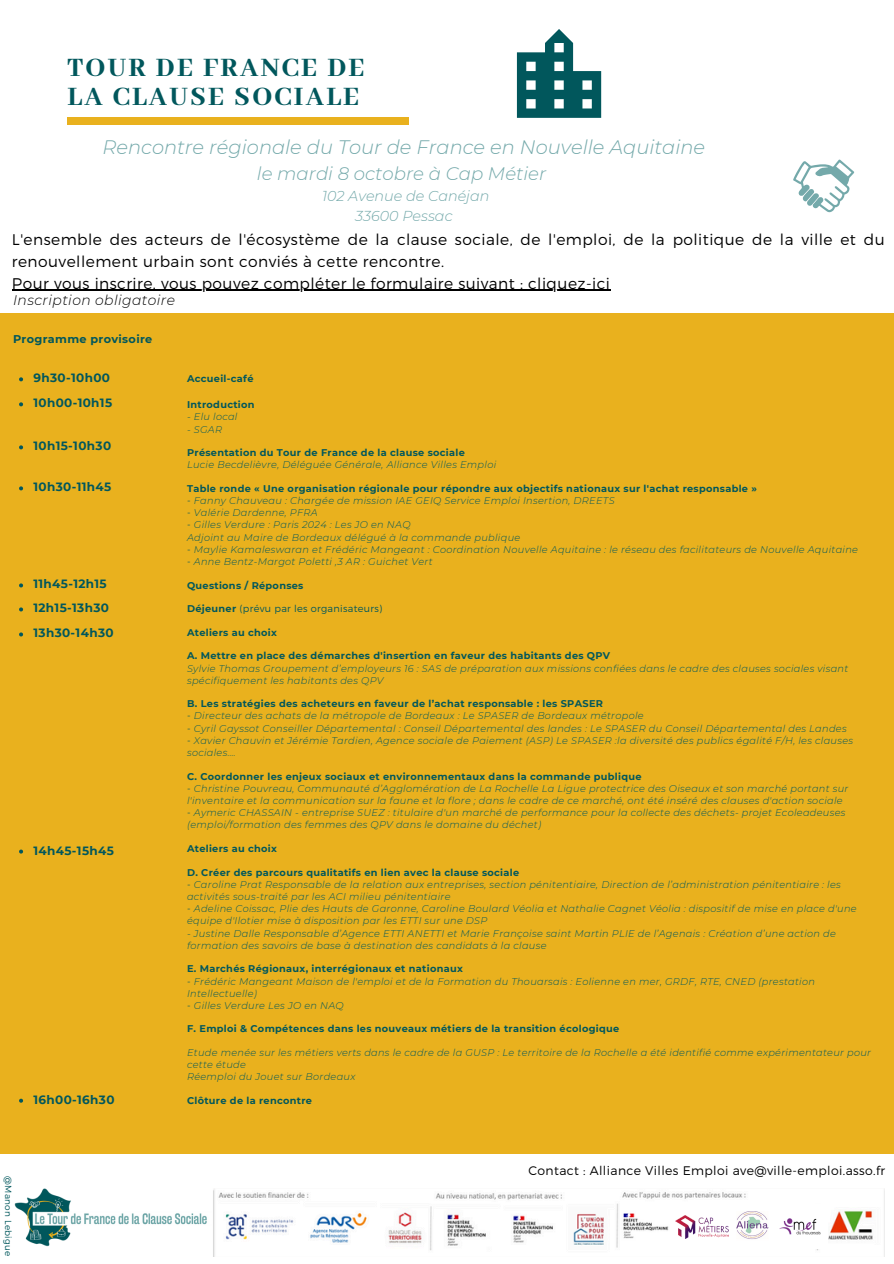
<style>
.page{position:relative;width:894px;height:1264px;background:#fff}
.page>*{position:absolute;margin:0;border:0;box-sizing:border-box;transform-origin:0 0}
.t1{font:800 28.95px/28.2px "Abhaya Libre";letter-spacing:.08em;color:#01575c}
.t2{font:italic 300 19.5px "Montserrat";color:#74a9aa}
.t3{font:italic 300 18.15px "Montserrat";color:#74a9aa}
.t4{font:300 15.45px/21.3px "Montserrat";letter-spacing:.03em;color:#000}
.t5{font:italic 300 14.4px/20.1px "Montserrat";color:#74a9aa;text-align:center}
.t6{font:italic 300 13.95px "Montserrat";letter-spacing:.03em;color:#000}
.t7{font:300 12.45px "Montserrat";letter-spacing:.03em;color:#000}
.t8{font:700 12px "Montserrat";letter-spacing:.03em;color:#01575c}
.t9{font:700 11.25px "Montserrat";letter-spacing:.03em;color:#01575c}
.t10{font:italic 300 9.75px/12.1px "Montserrat";letter-spacing:.03em;color:#01575c}
.t11{font:700 9.75px "Montserrat";letter-spacing:.03em;color:#01575c}
.t12{font:300 9.75px "Montserrat";letter-spacing:.03em;color:#01575c}
.t13{font:300 8.85px "Montserrat";letter-spacing:.03em;color:#01575c}
.s1{font-style:normal}
.s2{font-weight:700}
</style>
<div class="page">
<div style="left:0;top:313px;width:893px;height:839px;background:#e9b11e"></div>
<div style="left:68px;top:118px;width:340px;height:7px;background:#e9b11e"></div>
<svg style="left:793px;top:159px;width:61px;height:53px"></svg>
<svg style="left:516px;top:29px;width:85px;height:89px"></svg>
<img style="left:14px;top:1188px;width:193px;height:59px">
<img style="left:213px;top:1188px;width:660px;height:68px">
<div style="left:624px;top:1204px;width:203px;height:44px;background:#fff"></div>
<img style="left:779px;top:1218px;width:42px;height:17px">
<img style="left:620px;top:1210px;width:49px;height:31px">
<img style="left:736px;top:1211px;width:32px;height:28px">
<img style="left:675px;top:1215px;width:53px;height:23px">
<svg style="left:19px;top:377px;width:4px;height:4px"></svg>
<svg style="left:19px;top:402px;width:4px;height:4px"></svg>
<svg style="left:19px;top:445px;width:4px;height:4px"></svg>
<svg style="left:19px;top:486px;width:4px;height:4px"></svg>
<svg style="left:19px;top:583px;width:4px;height:4px"></svg>
<svg style="left:19px;top:607px;width:4px;height:4px"></svg>
<svg style="left:19px;top:632px;width:4px;height:4px"></svg>
<svg style="left:19px;top:849px;width:4px;height:4px"></svg>
<svg style="left:19px;top:1098px;width:4px;height:4px"></svg>
<hr style="left:12px;top:290px;width:516px;height:1px;background:#000">
<hr style="left:528px;top:290px;width:82px;height:1px;background:#000">
<h6 class="t1" style="left:68px;top:55px;width:298px">TOUR DE FRANCE DE<br>LA CLAUSE SOCIALE</h6>
<p class="t2" style="left:102px;top:135px;width:604px">Rencontre régionale du Tour de France en Nouvelle Aquitaine</p>
<p class="t3" style="left:257px;top:162px;width:291px">le mardi 8 octobre à Cap Métier</p>
<p class="t5" style="left:322px;top:186px;width:169px">102 Avenue de Canéjan<br>33600 Pessac</p>
<h5 class="t4" style="left:12px;top:228px;width:873px">L'ensemble des acteurs de l'écosystème de la clause sociale, de l'emploi, de la politique de la ville et du renouvellement urbain sont conviés à cette rencontre.</h5>
<p class="t6" style="left:13px;top:291px;width:163px">Inscription obligatoire</p>
<h6 class="t4" style="left:12px;top:272px;width:599px">Pour vous inscrire, vous pouvez compléter le formulaire suivant : cliquez-ici</h6>
<p class="t9" style="left:13px;top:332px;width:141px">Programme provisoire</p>
<p class="t8" style="left:33px;top:371px;width:78px">9h30-10h00</p>
<p class="t8" style="left:33px;top:396px;width:80px">10h00-10h15</p>
<p class="t8" style="left:33px;top:439px;width:79px">10h15-10h30</p>
<p class="t8" style="left:33px;top:480px;width:79px">10h30-11h45</p>
<p class="t8" style="left:33px;top:577px;width:75px">11h45-12h15</p>
<p class="t8" style="left:33px;top:601px;width:77px">12h15-13h30</p>
<p class="t8" style="left:33px;top:626px;width:82px">13h30-14h30</p>
<h6 class="t8" style="left:33px;top:843px;width:82px">14h45-15h45</h6>
<p class="t8" style="left:33px;top:1092px;width:83px">16h00-16h30</p>
<p class="t13" style="left:14px;top:1176px;width:82px;rotate:90deg">@Manon Lebigue</p>
<p class="t11" style="left:187px;top:372px;width:68px">Accueil-café</p>
<p class="t11" style="left:187px;top:399px;width:69px">Introduction</p>
<h2 class="t10" style="left:187px;top:411px;width:52px">- Elu local</h2>
<p class="t10" style="left:187px;top:423px;width:37px">- SGAR</p>
<h3 class="t11" style="left:187px;top:446px;width:279px">Présentation du Tour de France de la clause sociale</h3>
<h3 class="t10" style="left:187px;top:459px;width:310px">Lucie Becdelièvre, Déléguée Générale, Alliance Villes Emploi</h3>
<h3 class="t11" style="left:187px;top:482px;width:571px">Table ronde « Une organisation régionale pour répondre aux objectifs nationaux sur l'achat responsable »</h3>
<p class="t10" style="left:187px;top:494px;width:429px"><span class="s1">-</span> Fanny Chauveau : Chargée de mission IAE GEIQ Service Emploi Insertion, DREETS</p>
<p class="t10" style="left:187px;top:506px;width:132px"><span class="s1">-</span> Valérie Dardenne, PFRA</p>
<p class="t10" style="left:187px;top:519px;width:225px"><span class="s1">-</span> Gilles Verdure : Paris 2024 : Les JO en NAQ</p>
<p class="t10" style="left:187px;top:531px;width:335px">Adjoint au Maire de Bordeaux délégué à la commande publique</p>
<p class="t10" style="left:187px;top:543px;width:672px"><span class="s1">-</span> Maylie Kamaleswaran et Frédéric Mangeant : Coordination Nouvelle Aquitaine : le réseau des facilitateurs de Nouvelle Aquitaine</p>
<p class="t10" style="left:187px;top:555px;width:247px"><span class="s1">-</span> Anne Bentz-Margot Poletti ,3 AR : Guichet Vert</p>
<p class="t11" style="left:187px;top:579px;width:118px">Questions / Réponses</p>
<p class="t12" style="left:187px;top:602px;width:197px"><span class="s2">Déjeuner</span> (prévu par les organisateurs)</p>
<p class="t11" style="left:187px;top:626px;width:91px">Ateliers au choix</p>
<p class="t11" style="left:187px;top:650px;width:424px">A. Mettre en place des démarches d'insertion en faveur des habitants des QPV</p>
<p class="t10" style="left:187px;top:662px;width:662px">Sylvie Thomas Groupement d’employeurs 16 : SAS de préparation aux missions confiées dans le cadre des clauses sociales visant spécifiquement les habitants des QPV</p>
<h6 class="t11" style="left:187px;top:698px;width:417px">B. Les stratégies des acheteurs en faveur de l’achat responsable : les SPASER</h6>
<p class="t10" style="left:187px;top:710px;width:458px"><span class="s1">-</span> Directeur des achats de la métropole de Bordeaux : Le SPASER de Bordeaux métropole</p>
<p class="t10" style="left:187px;top:722px;width:661px"><span class="s1">-</span> Cyril Gayssot Conseiller Départemental : Conseil Départemental des landes : Le SPASER du Conseil Départemental des Landes</p>
<p class="t10" style="left:187px;top:734px;width:667px"><span class="s1">-</span> Xavier Chauvin et Jérémie Tardien, Agence sociale de Paiement (ASP) Le SPASER :la diversité des publics égalité F/H, les clauses sociales….</p>
<p class="t11" style="left:187px;top:770px;width:456px">C. Coordonner les enjeux sociaux et environnementaux dans la commande publique</p>
<p class="t10" style="left:187px;top:782px;width:662px"><span class="s1">-</span> Christine Pouvreau, Communauté d’Agglomération de La Rochelle La Ligue protectrice des Oiseaux et son marché portant sur l'inventaire et la communication sur la faune et la flore ; dans le cadre de ce marché, ont été inséré des clauses d'action sociale</p>
<p class="t10" style="left:187px;top:806px;width:659px"><span class="s1">-</span> Aymeric CHASSAIN - entreprise SUEZ : titulaire d'un marché de performance pour la collecte des déchets- projet Ecoleadeuses (emploi/formation des femmes des QPV dans le domaine du déchet)</p>
<p class="t11" style="left:187px;top:842px;width:91px">Ateliers au choix</p>
<p class="t11" style="left:187px;top:866px;width:333px">D. Créer des parcours qualitatifs en lien avec la clause sociale</p>
<p class="t10" style="left:187px;top:878px;width:655px"><span class="s1">-</span> Caroline Prat Responsable de la relation aux entreprises, section pénitentiaire, Direction de l’administration pénitentiaire : les activités sous-traité par les ACI milieu pénitentiaire</p>
<p class="t10" style="left:187px;top:902px;width:671px"><span class="s1">-</span> Adeline Coissac, Plie des Hauts de Garonne, Caroline Boulard Véolia et Nathalie Cagnet Véolia : dispositif de mise en place d'une équipe d'Ilotier mise à disposition par les ETTI sur une DSP</p>
<p class="t10" style="left:187px;top:927px;width:650px">- Justine Dalle Responsable d’Agence ETTI ANETTI et Marie Françoise saint Martin PLIE de l’Agenais : Création d’une action de formation des savoirs de base à destination des candidats à la clause</p>
<p class="t11" style="left:187px;top:962px;width:277px">E. Marchés Régionaux, interrégionaux et nationaux</p>
<h6 class="t10" style="left:187px;top:974px;width:629px"><span class="s1">-</span> Frédéric Mangeant Maison de l'emploi et de la Formation du Thouarsais : Eolienne en mer, GRDF, RTE, CNED (prestation<br>Intellectuelle)</h6>
<p class="t10" style="left:187px;top:999px;width:158px"><span class="s1">-</span> Gilles Verdure Les JO en NAQ</p>
<h6 class="t11" style="left:187px;top:1023px;width:433px">F. Emploi &amp; Compétences dans les nouveaux métiers de la transition écologique</h6>
<p class="t10" style="left:187px;top:1046px;width:685px">Etude menée sur les métiers verts dans le cadre de la GUSP : Le territoire de la Rochelle a été identifié comme expérimentateur pour cette étude</p>
<p class="t10" style="left:187px;top:1070px;width:170px">Réemploi du Jouet sur Bordeaux</p>
<p class="t11" style="left:187px;top:1094px;width:126px">Clôture de la rencontre</p>
<h1 class="t7" style="left:528px;top:1162px;width:358px">Contact : Alliance Villes Emploi ave@ville-emploi.asso.fr</h1>
</div>
